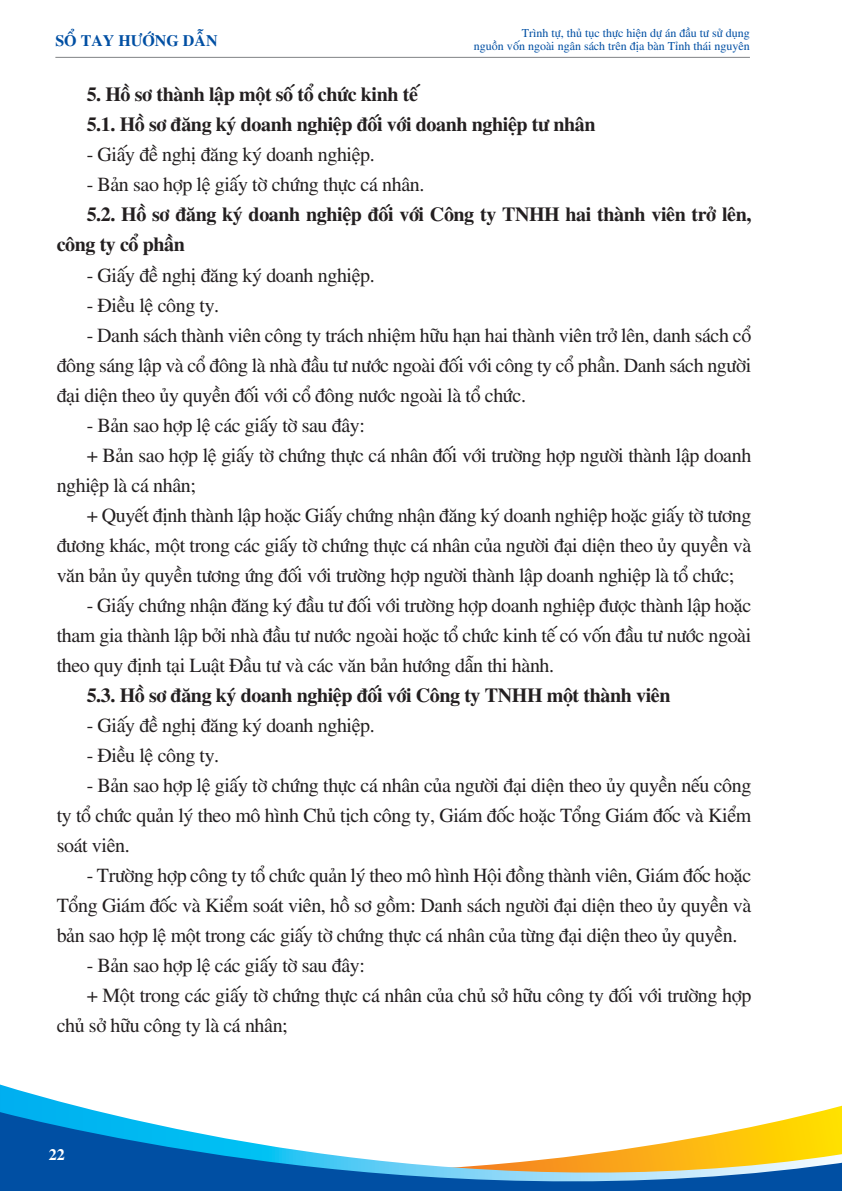
<style>
.page{position:relative;width:842px;height:1191px;background:#fff}
.page>*{position:absolute;margin:0;border:0;box-sizing:border-box;transform-origin:0 0}
.t1{font:20px/30px "UTM Times";letter-spacing:-.02em;color:#231f20;text-align:justify}
.t2{font:700 20px/30px "UTM Times";letter-spacing:-.02em;color:#231f20}
.t3{font:700 16px "UTM Times";color:#004fa3}
.t4{font:700 16px "UTM Times";color:#fff}
.t5{font:12px/12.8px "UTM Times";color:#004fa3;text-align:right}
</style>
<div class="page">
<hr style="left:55px;top:57px;width:695px;height:1px;background:#808285">
<svg style="left:0;top:1084px;width:842px;height:23px"></svg>
<svg style="left:0;top:1107px;width:842px;height:84px"></svg>
<p class="t3" style="left:55px;top:28px;width:164px">SỔ TAY HƯỚNG DẪN</p>
<p class="t5" style="left:474px;top:26px;width:277px">Trình tự, thủ tục thực hiện dự án đầu tư sử dụng<br>nguồn vốn ngoài ngân sách trên địa bàn Tỉnh thái nguyên</p>
<p class="t2" style="left:87px;top:78px;width:510px">5. Hồ sơ thành lập một số tổ chức kinh tế<br>5.1. Hồ sơ đăng ký doanh nghiệp đối với doanh nghiệp tư nhân</p>
<p class="t1" style="left:87px;top:138px;width:290px">- Giấy đề nghị đăng ký doanh nghiệp.</p>
<p class="t1" style="left:87px;top:168px;width:339px">- Bản sao hợp lệ giấy tờ chứng thực cá nhân.</p>
<p class="t2" style="left:57px;top:198px;width:696px;text-indent:30px">5.2. Hồ sơ đăng ký doanh nghiệp đối với Công ty TNHH hai thành viên trở lên, công ty cổ phần</p>
<p class="t1" style="left:87px;top:258px;width:290px">- Giấy đề nghị đăng ký doanh nghiệp.</p>
<p class="t1" style="left:87px;top:288px;width:134px">- Điều lệ công ty.</p>
<p class="t1" style="left:57px;top:318px;width:696px;text-indent:30px">- Danh sách thành viên công ty trách nhiệm hữu hạn hai thành viên trở lên, danh sách cổ đông sáng lập và cổ đông là nhà đầu tư nước ngoài đối với công ty cổ phần. Danh sách người đại diện theo ủy quyền đối với cổ đông nước ngoài là tổ chức.</p>
<p class="t1" style="left:87px;top:408px;width:280px">- Bản sao hợp lệ các giấy tờ sau đây:</p>
<p class="t1" style="left:87px;top:438px;width:666px">+ Bản sao hợp lệ giấy tờ chứng thực cá nhân đối với trường hợp người thành lập doanh</p>
<p class="t1" style="left:57px;top:468px;width:141px">nghiệp là cá nhân;</p>
<p class="t1" style="left:87px;top:498px;width:666px">+ Quyết định thành lập hoặc Giấy chứng nhận đăng ký doanh nghiệp hoặc giấy tờ tương</p>
<p class="t1" style="left:57px;top:528px;width:696px">đương khác, một trong các giấy tờ chứng thực cá nhân của người đại diện theo ủy quyền và</p>
<p class="t1" style="left:57px;top:558px;width:679px">văn bản ủy quyền tương ứng đối với trường hợp người thành lập doanh nghiệp là tổ chức;</p>
<p class="t1" style="left:57px;top:588px;width:696px;text-indent:30px">- Giấy chứng nhận đăng ký đầu tư đối với trường hợp doanh nghiệp được thành lập hoặc tham gia thành lập bởi nhà đầu tư nước ngoài hoặc tổ chức kinh tế có vốn đầu tư nước ngoài theo quy định tại Luật Đầu tư và các văn bản hướng dẫn thi hành.</p>
<p class="t2" style="left:87px;top:678px;width:585px">5.3. Hồ sơ đăng ký doanh nghiệp đối với Công ty TNHH một thành viên</p>
<p class="t1" style="left:87px;top:708px;width:290px">- Giấy đề nghị đăng ký doanh nghiệp.</p>
<p class="t1" style="left:87px;top:738px;width:134px">- Điều lệ công ty.</p>
<p class="t1" style="left:57px;top:768px;width:696px;text-indent:30px">- Bản sao hợp lệ giấy tờ chứng thực cá nhân của người đại diện theo ủy quyền nếu công ty tổ chức quản lý theo mô hình Chủ tịch công ty, Giám đốc hoặc Tổng Giám đốc và Kiểm soát viên.</p>
<p class="t1" style="left:57px;top:858px;width:696px;text-indent:30px">- Trường hợp công ty tổ chức quản lý theo mô hình Hội đồng thành viên, Giám đốc hoặc Tổng Giám đốc và Kiểm soát viên, hồ sơ gồm: Danh sách người đại diện theo ủy quyền và bản sao hợp lệ một trong các giấy tờ chứng thực cá nhân của từng đại diện theo ủy quyền.</p>
<p class="t1" style="left:87px;top:948px;width:280px">- Bản sao hợp lệ các giấy tờ sau đây:</p>
<p class="t1" style="left:87px;top:978px;width:666px">+ Một trong các giấy tờ chứng thực cá nhân của chủ sở hữu công ty đối với trường hợp</p>
<p class="t1" style="left:57px;top:1008px;width:233px">chủ sở hữu công ty là cá nhân;</p>
<p class="t4" style="left:49px;top:1143px;width:17px">22</p>
</div>
